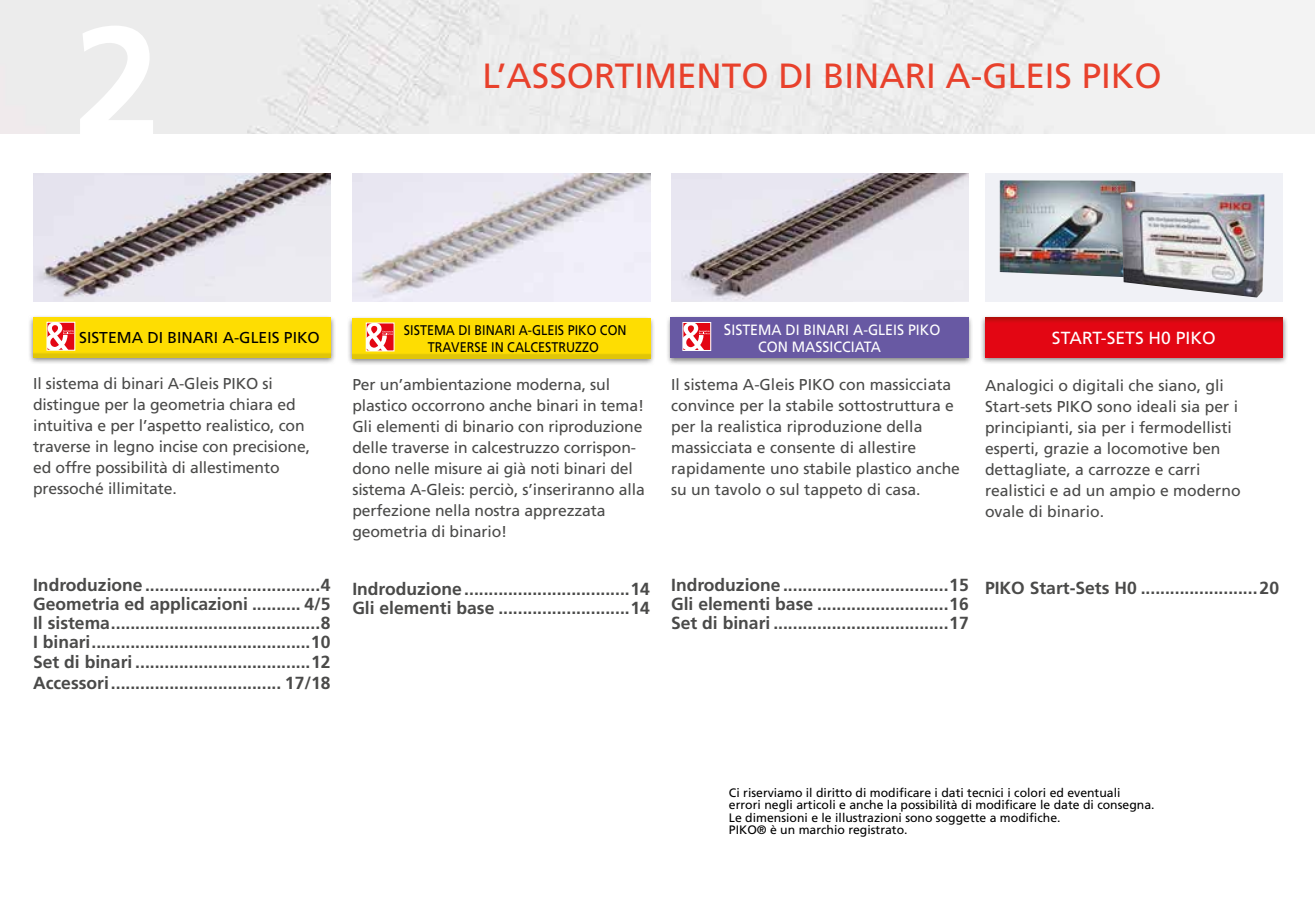
<style>
.page{position:relative;width:1315px;height:913px;background:#fff}
.page>*{position:absolute;margin:0;border:0;box-sizing:border-box;transform-origin:0 0}
.t1{font:35px "Frutiger LT Std";color:#e8412c}
.t2{font:700 17.5px/19.2px "Frutiger LT Std";color:#4a4a49;text-align:justify}
.t3{font:17.5px "Frutiger LT Std";color:#fff}
.t4{font:15.75px/21px "Frutiger";letter-spacing:-.01em;color:#4a4a49}
.t5{font:15.75px "Frutiger LT Std";color:#000}
.t6{font:14.88px/17.8px "Frutiger LT Std";color:#fff;scale:.95 1}
.t7{font:14px/16.8px "Frutiger LT Std";color:#000;text-align:center;scale:.9 1}
.t8{font:12.25px/12.4px "Frutiger";color:#000}
.s1{font-size:15.75px}
</style>
<div class="page">
<div style="left:0;top:0;width:1315px;height:134px;background:#edecec"></div>
<div style="left:985px;top:173px;width:297px;height:129px;background:#f0f1f6"></div>
<div style="left:28px;top:314px;width:308px;height:51px;background:#000;opacity:.5"></div>
<svg style="left:33px;top:317px;width:298px;height:40px;background:#fada03"></svg>
<div style="left:347px;top:315px;width:308px;height:51px;background:#000;opacity:.5"></div>
<svg style="left:352px;top:318px;width:298px;height:40px;background:#fada04"></svg>
<div style="left:665px;top:315px;width:309px;height:50px;background:#000;opacity:.5"></div>
<div style="left:671px;top:318px;width:297px;height:39px;background:#6859a3"></div>
<div style="left:979px;top:314px;width:309px;height:51px;background:#000;opacity:.5"></div>
<svg style="left:985px;top:317px;width:297px;height:40px;background:#de0612"></svg>
<svg style="left:368px;top:325px;width:24px;height:24px"></svg>
<div style="left:366px;top:323px;width:28px;height:28px;border:1px solid #fff"></div>
<svg style="left:49px;top:324px;width:24px;height:24px"></svg>
<div style="left:47px;top:322px;width:28px;height:28px;border:1px solid #fff"></div>
<svg style="left:684px;top:324px;width:25px;height:25px"></svg>
<div style="left:682px;top:322px;width:29px;height:29px;border:1px solid #fff"></div>
<img style="left:33px;top:173px;width:298px;height:129px">
<img style="left:352px;top:173px;width:298px;height:129px">
<img style="left:671px;top:173px;width:298px;height:129px">
<img style="left:999px;top:180px;width:136px;height:97px">
<img style="left:1120px;top:192px;width:144px;height:105px">
<h1 class="t1" style="left:482px;top:55px;width:680px">L’ASSORTIMENTO DI BINARI A-GLEIS PIKO</h1>
<p class="t5" style="left:79px;top:329px;width:242px">SISTEMA DI BINARI A-GLEIS PIKO</p>
<p class="t7" style="left:404px;top:322px;width:249px">SISTEMA DI BINARI A-GLEIS PIKO CON<br>TRAVERSE IN CALCESTRUZZO</p>
<p class="t4" style="left:33px;top:373px;width:278px">Il sistema di binari A-Gleis PIKO si distingue per la geometria chiara ed intuitiva e per l’aspetto realistico, con traverse in legno incise con precisione, ed offre possibilità di allestimento pressoché illimitate.</p>
<p class="t4" style="left:352px;top:374px;width:294px">Per un’ambientazione moderna, sul plastico occorrono anche binari in tema!<br>Gli elementi di binario con riproduzione delle traverse in calcestruzzo corrispon&shy;dono nelle misure ai già noti binari del sistema A-Gleis: perciò, s’inseriranno alla perfezione nella nostra apprezzata geometria di binario!</p>
<p class="t2" style="left:33px;top:575px;width:299px">Indroduzione....................................4<br>Geometria ed applicazioni .......... 4/5<br>Il sistema...........................................8<br>I binari.............................................10<br>Set di binari ....................................12</p>
<p class="t2" style="left:33px;top:673px;width:299px">Accessori................................... 17/18</p>
<p class="t2" style="left:352px;top:579px;width:299px">Indroduzione..................................14<br>Gli elementi base ...........................14</p>
<p class="t6" style="left:758px;top:321px;width:193px;text-indent:-34px"><span class="s1">S</span>ISTEMA DI BINARI A-GLEIS PIKO<br>CON MASSICCIATA</p>
<p class="t3" style="left:1052px;top:328px;width:165px">START-SETS H0 PIKO</p>
<p class="t4" style="left:985px;top:375px;width:257px">Analogici o digitali che siano, gli<br>Start-sets PIKO sono ideali sia per i principianti, sia per i fermodellisti esperti, grazie a locomotive ben dettagliate, a carrozze e carri realistici e ad un ampio e moderno ovale di binario.</p>
<p class="t4" style="left:671px;top:373px;width:290px">Il sistema A-Gleis PIKO con massicciata convince per la stabile sottostruttura e per la realistica riproduzione della massicciata e consente di allestire rapidamente uno stabile plastico anche su un tavolo o sul tappeto di casa.</p>
<p class="t2" style="left:671px;top:575px;width:299px">Indroduzione..................................15<br>Gli elementi base ...........................16<br>Set di binari ....................................17</p>
<p class="t2" style="left:985px;top:579px;width:295px">PIKO Start-Sets H0 ........................20</p>
<p class="t8" style="left:729px;top:786px;width:427px">Ci riserviamo il diritto di modificare i dati tecnici i colori ed eventuali errori negli articoli e anche la possibilità di modificare le date di consegna.<br>Le dimensioni e le illustrazioni sono soggette a modifiche.<br>PIKO® è un marchio registrato.</p>
</div>
